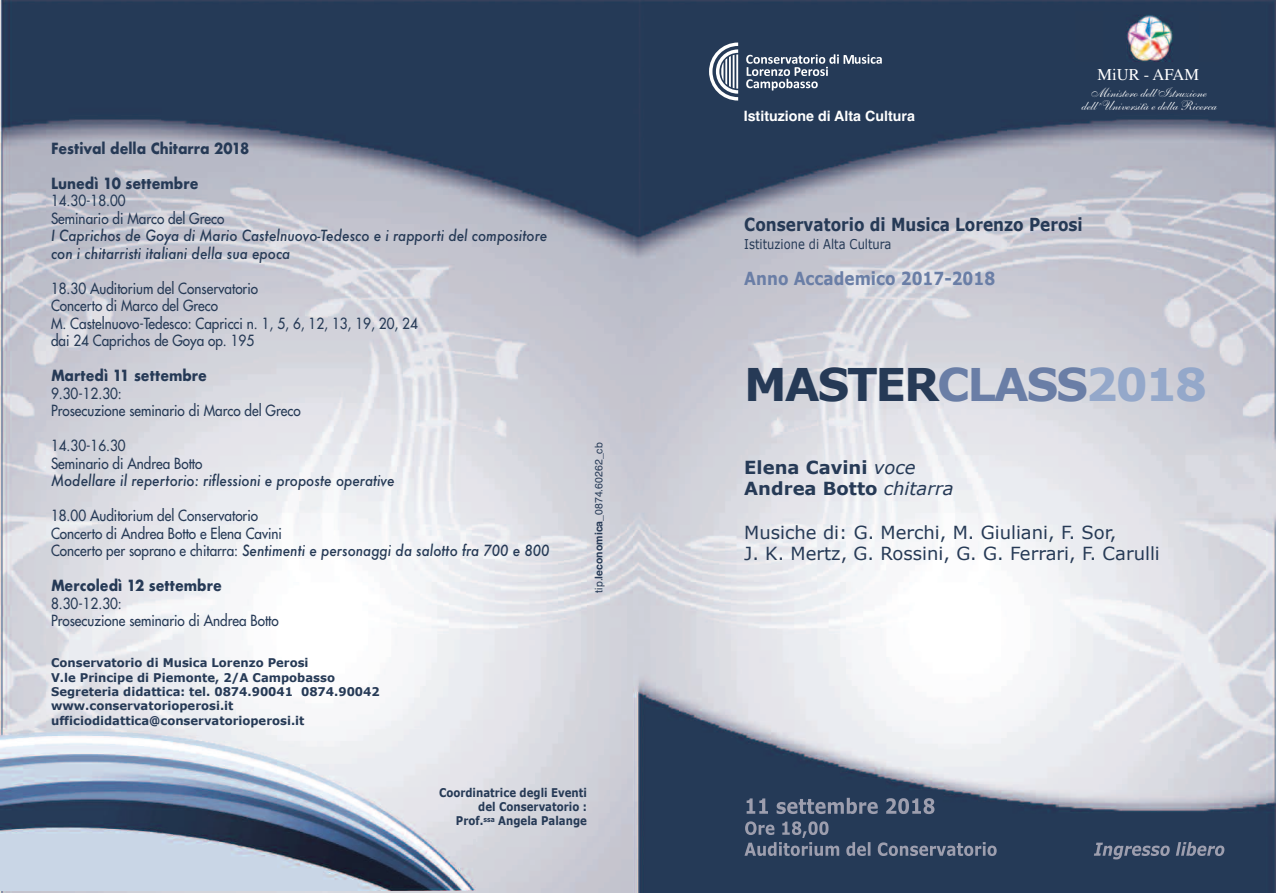
<style>
.page{position:relative;width:1276px;height:893px;background:#fff}
.page>*{position:absolute;margin:0;border:0;box-sizing:border-box;transform-origin:0 0}
.t1{font:700 45px "Verdana";letter-spacing:-.05em;color:#263a56}
.t2{font:18px/21.6px "Verdana";color:#263a56}
.t3{font:700 18px "Verdana";color:#263a56;scale:.85 1}
.t4{font:700 18px/21.6px "Verdana";color:#263a56}
.t5{font:700 18px "Verdana";color:#6a7ea6;scale:.85 1}
.t6{font:16.5px "Times";color:#fff}
.t7{font:15px/17.5px "Futura";color:#263a56;scale:.9 1}
.t8{font:italic 500 15px/17.5px "Futura";color:#263a56;scale:.9 1}
.t9{font:700 15px "Futura";color:#263a56;scale:.9 1}
.t10{font:700 14.25px "Helvetica";color:#fff}
.t11{font:13.5px/13.5px "Shelley Allegro Script";color:#fff;text-align:center}
.t12{font:13.5px "Verdana";color:#263a56;scale:.85 1}
.t13{font:700 12px/14.4px "Verdana";color:#263a56}
.t14{font:700 12px/14.4px "Verdana";color:#263a56;text-align:right;scale:.85 1}
.t15{font:10.5px "Helvetica";color:#263a56}
.s1{font-weight:500;font-style:italic}
.s2{font-weight:700}
.s3{color:#6a7ea6}
.s4{color:#94a8ca}
.s5{font-weight:400;font-style:italic}
</style>
<div class="page">
<img style="left:0;top:0;width:1276px;height:893px">
<img style="left:0;top:728px;width:475px;height:163px">
<svg style="left:709px;top:43px;width:29px;height:58px"></svg>
<hr style="left:736px;top:54px;width:2px;height:35px;background:#fff">
<svg style="left:746px;top:54px;width:136px;height:37px"></svg>
<img style="left:746px;top:798px;width:98px;height:16px">
<img style="left:745px;top:821px;width:83px;height:17px">
<img style="left:744px;top:842px;width:111px;height:14px">
<img style="left:1094px;top:843px;width:65px;height:16px">
<div style="left:1075px;top:11px;width:145px;height:51px;background:#263a56"></div>
<img style="left:1126px;top:15px;width:47px;height:47px">
<p class="t9" style="left:51px;top:137px;width:222px">Festival della Chitarra 2018</p>
<p class="t9" style="left:51px;top:172px;width:165px">Lunedì 10 settembre</p>
<p class="t7" style="left:51px;top:193px;width:194px">14.30-18.00<br>Seminario di Marco del Greco</p>
<p class="t8" style="left:51px;top:227px;width:553px">I Caprichos de Goya di Mario Castelnuovo-Tedesco e i rapporti del compositore con i chitarristi italiani della sua epoca</p>
<p class="t7" style="left:51px;top:281px;width:409px">18.30 Auditorium del Conservatorio<br>Concerto di Marco del Greco<br>M. Castelnuovo-Tedesco: Capricci n. 1, 5, 6, 12, 13, 19, 20, 24 dai 24 Caprichos de Goya op. 195</p>
<p class="t9" style="left:51px;top:365px;width:175px">Martedì 11 settembre</p>
<p class="t7" style="left:51px;top:386px;width:279px">9.30-12.30:<br>Prosecuzione seminario di Marco del Greco</p>
<p class="t7" style="left:51px;top:438px;width:170px">14.30-16.30<br>Seminario di Andrea Botto</p>
<p class="t8" style="left:51px;top:472px;width:383px">Modellare il repertorio: riflessioni e proposte operative</p>
<p class="t7" style="left:51px;top:508px;width:555px">18.00 Auditorium del Conservatorio<br>Concerto di Andrea Botto e Elena Cavini<br>Concerto per soprano e chitarra: <span class="s1">Sentimenti e personaggi da salotto fra 700 e 800</span></p>
<p class="t9" style="left:51px;top:575px;width:191px">Mercoledì 12 settembre</p>
<p class="t7" style="left:51px;top:596px;width:254px">8.30-12.30:<br>Prosecuzione seminario di Andrea Botto</p>
<p class="t13" style="left:51px;top:655px;width:330px">Conservatorio di Musica Lorenzo Perosi<br>V.le Principe di Piemonte, 2/A Campobasso Segreteria didattica: tel. 0874.90041 0874.90042 www.conservatorioperosi.it ufficiodidattica@conservatorioperosi.it</p>
<p class="t15" style="left:592px;top:592px;width:152px;rotate:-90deg">tip.<span class="s2">leconomica</span>_0874.60262_cb</p>
<p class="t14" style="left:439px;top:785px;width:175px">Coordinatrice degli Eventi del Conservatorio :<br>Prof.<sup>ssa</sup> Angela Palange</p>
<p class="t10" style="left:744px;top:108px;width:173px">Istituzione di Alta Cultura</p>
<p class="t6" style="left:1097px;top:64px;width:103px">MiUR - AFAM</p>
<p class="t11" style="left:1079px;top:88px;width:137px">Ministero dell’Istruzione dell’Università e della Ricerca</p>
<p class="t3" style="left:744px;top:213px;width:400px">Conservatorio di Musica Lorenzo Perosi</p>
<p class="t12" style="left:744px;top:235px;width:175px">Istituzione di Alta Cultura</p>
<p class="t5" style="left:744px;top:267px;width:297px">Anno Accademico 2017-2018</p>
<h1 class="t1" style="left:744px;top:356px;width:464px">MASTER<span class="s3">CLASS</span><span class="s4">2018</span></h1>
<p class="t4" style="left:744px;top:456px;width:211px">Elena Cavini <span class="s5">voce<br></span>Andrea Botto <span class="s5">chitarra</span></p>
<p class="t2" style="left:744px;top:521px;width:417px">Musiche di: G. Merchi, M. Giuliani, F. Sor,<br>J. K. Mertz, G. Rossini, G. G. Ferrari, F. Carulli</p>
</div>
